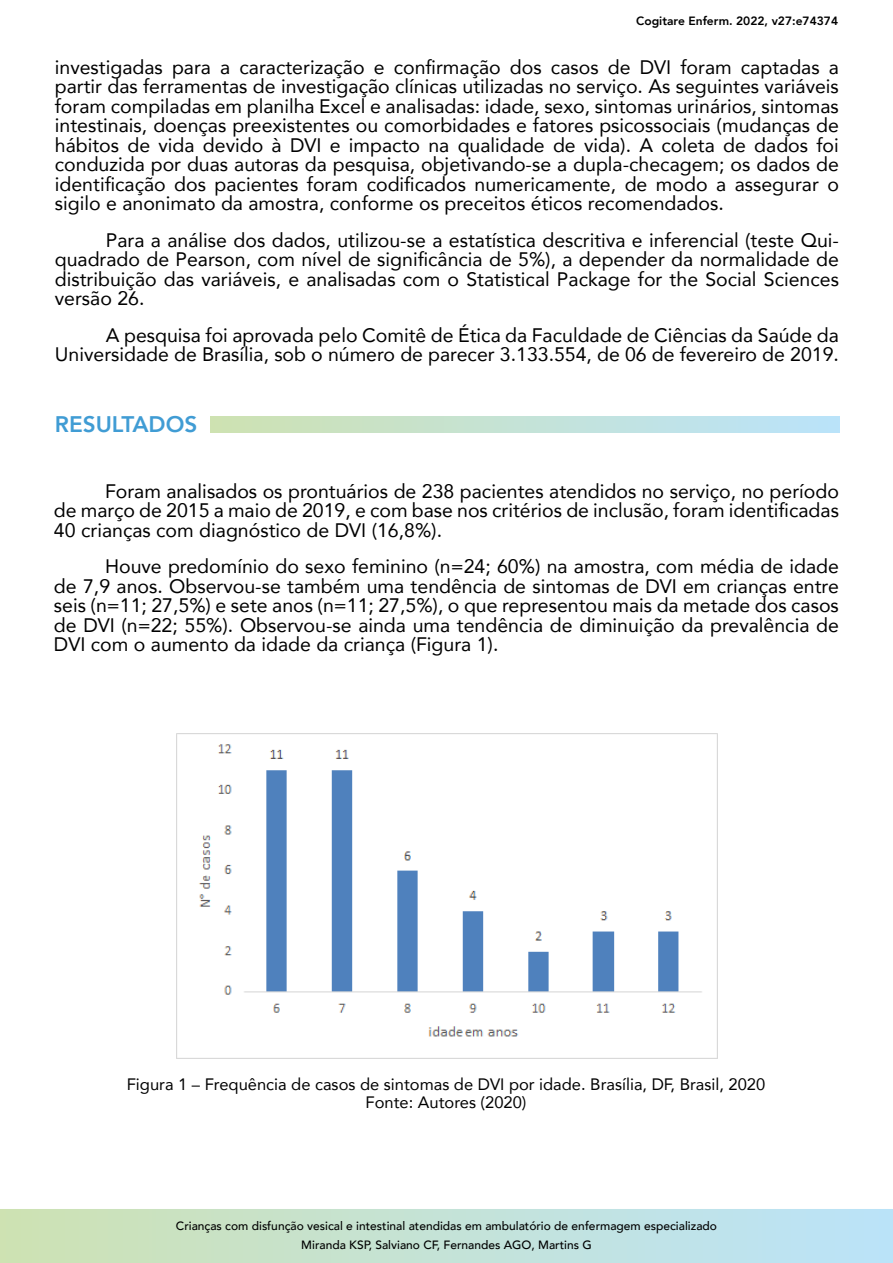
<style>
.page{position:relative;width:893px;height:1263px;background:#fff}
.page>*{position:absolute;margin:0;border:0;box-sizing:border-box;transform-origin:0 0}
.t1{font:800 22.5px "Avenir";color:#409cd4}
.t2{font:19.5px/19.5px "Avenir";color:#000;text-align:justify}
.t3{font:16.5px/18.8px "Avenir";color:#000;text-align:center}
.t4{font:500 12px/18.6px "Avenir";color:#000;text-align:center}
.t5{font:800 12px "Avenir";color:#000}
</style>
<div class="page">
<svg style="left:0;top:1209px;width:893px;height:54px;background:#c4e2d6"></svg>
<div style="left:211px;top:416px;width:629px;height:17px;background:linear-gradient(to right,#cee2b2,#bae3fb)"></div>
<img style="left:177px;top:733px;width:540px;height:325px">
<p class="t5" style="left:636px;top:12px;width:203px">Cogitare Enferm. 2022, v27:e74374</p>
<p class="t2" style="left:55px;top:56px;width:786px">investigadas para a caracterização e confirmação dos casos de DVI foram captadas a partir das ferramentas de investigação clínicas utilizadas no serviço. As seguintes variáveis foram compiladas em planilha Excel e analisadas: idade, sexo, sintomas urinários, sintomas intestinais, doenças preexistentes ou comorbidades e fatores psicossociais (mudanças de hábitos de vida devido à DVI e impacto na qualidade de vida). A coleta de dados foi conduzida por duas autoras da pesquisa, objetivando-se a dupla-checagem; os dados de identificação dos pacientes foram codificados numericamente, de modo a assegurar o sigilo e anonimato da amostra, conforme os preceitos éticos recomendados.</p>
<p class="t2" style="left:55px;top:229px;width:786px;text-indent:51px">Para a análise dos dados, utilizou-se a estatística descritiva e inferencial (teste Qui&shy;quadrado de Pearson, com nível de significância de 5%), a depender da normalidade de distribuição das variáveis, e analisadas com o Statistical Package for the Social Sciences versão 26.</p>
<p class="t2" style="left:55px;top:324px;width:786px;text-align:right">A pesquisa foi aprovada pelo Comitê de Ética da Faculdade de Ciências da Saúde da<br>Universidade de Brasília, sob o número de parecer 3.133.554, de 06 de fevereiro de 2019.</p>
<p class="t1" style="left:55px;top:407px;width:144px">RESULTADOS</p>
<p class="t2" style="left:54px;top:481px;width:786px;text-indent:51px">Foram analisados os prontuários de 238 pacientes atendidos no serviço, no período de março de 2015 a maio de 2019, e com base nos critérios de inclusão, foram identificadas 40 crianças com diagnóstico de DVI (16,8%).</p>
<p class="t2" style="left:54px;top:556px;width:786px;text-indent:51px">Houve predomínio do sexo feminino (n=24; 60%) na amostra, com média de idade de 7,9 anos. Observou-se também uma tendência de sintomas de DVI em crianças entre seis (n=11; 27,5%) e sete anos (n=11; 27,5%), o que representou mais da metade dos casos de DVI (n=22; 55%). Observou-se ainda uma tendência de diminuição da prevalência de DVI com o aumento da idade da criança (Figura 1).</p>
<p class="t3" style="left:127px;top:1074px;width:640px">Figura 1 – Frequência de casos de sintomas de DVI por idade. Brasília, DF, Brasil, 2020<br>Fonte: Autores (2020)</p>
<p class="t4" style="left:176px;top:1216px;width:543px">Crianças com disfunção vesical e intestinal atendidas em ambulatório de enfermagem especializado<br>Miranda KSP, Salviano CF, Fernandes AGO, Martins G</p>
</div>
